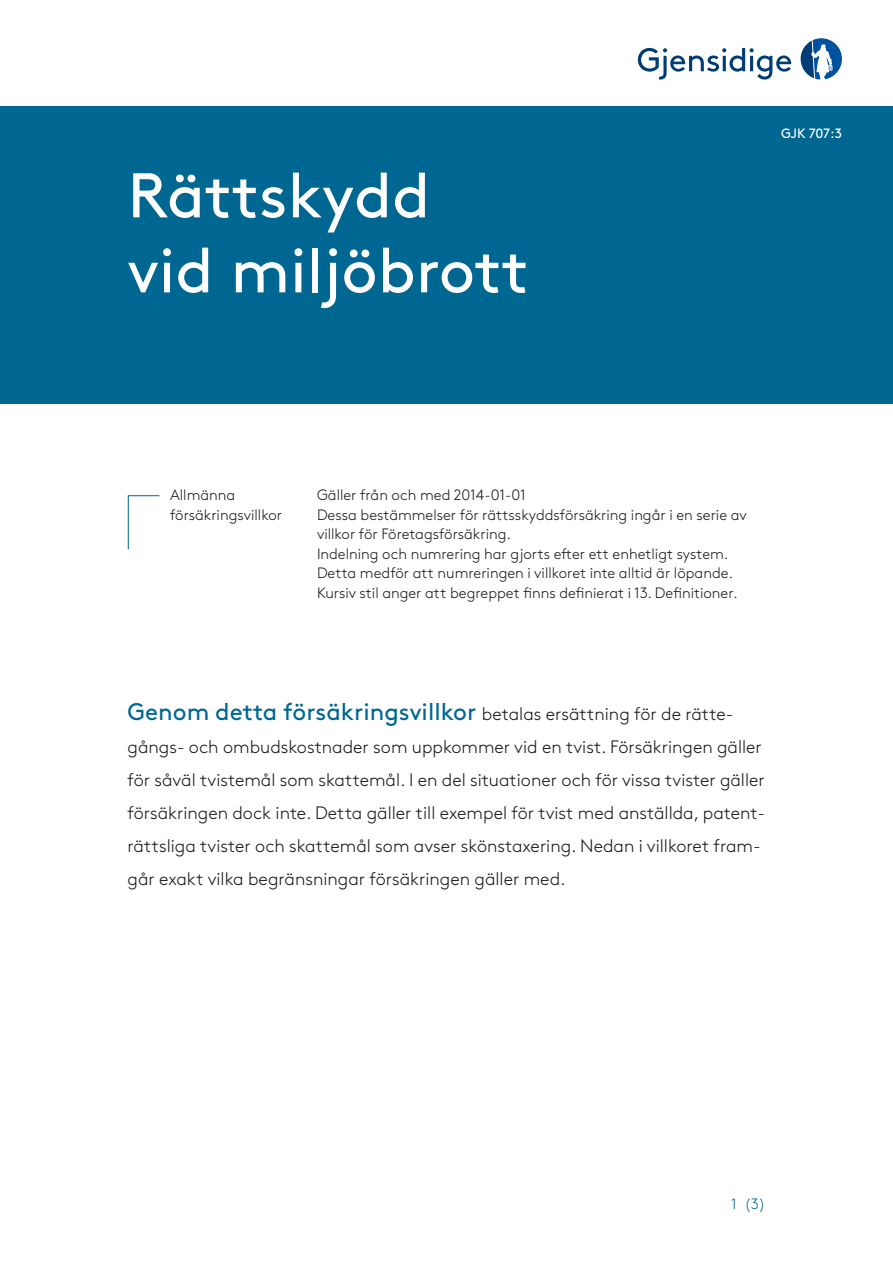
<style>
.page{position:relative;width:893px;height:1263px;background:#fff}
.page>*{position:absolute;margin:0;border:0;box-sizing:border-box;transform-origin:0 0}
.Rubrik_s_1{font:63px "Gjen Brown OT";color:#fff}
.Ingress_rubrik{font:24px "Gjen Brown OT";color:#006692}
.Ingress_rubrik-2{font:300 18px/33px "Gjen Brown OT";color:#1a171c}
.Brödtext{font:300 15px/19.5px "Gjen Brown OT";color:#1a171c}
.Brödtext-2{font:300 15px "Gjen Brown OT";color:#006692}
.Brödtext-3{font:13.5px "Gjen Brown OT";letter-spacing:-.015em;color:#fff}
.s1{font-weight:300;font-size:18px;color:#1a171c}
</style>
<div class="page">
<div style="left:0;top:106px;width:893px;height:298px;background:#006692"></div>
<svg style="left:128px;top:495px;width:32px;height:55px"></svg>
<svg style="left:801px;top:38px;width:41px;height:42px"></svg>
<svg style="left:638px;top:48px;width:153px;height:32px"></svg>
<p class="Rubrik_s_1" style="left:128px;top:147px;width:304px">Rättskydd</p>
<p class="Rubrik_s_1" style="left:128px;top:222px;width:402px">vid miljöbrott</p>
<p class="Brödtext-3" style="left:781px;top:123px;width:62px">GJK 707:3</p>
<p class="Brödtext" style="left:170px;top:484px;width:67px">Allmänna</p>
<p class="Brödtext" style="left:170px;top:504px;width:113px">försäkringsvillkor</p>
<p class="Brödtext" style="left:317px;top:484px;width:210px">Gäller från och med 2014-01-01</p>
<p class="Brödtext" style="left:317px;top:504px;width:431px">Dessa bestämmelser för rättsskyddsförsäkring ingår i en serie av villkor för Företagsförsäkring.</p>
<p class="Brödtext" style="left:317px;top:543px;width:413px">Indelning och numrering har gjorts efter ett enhetligt system.</p>
<p class="Brödtext" style="left:317px;top:562px;width:418px">Detta medför att numreringen i villkoret inte alltid är löpande.</p>
<p class="Brödtext" style="left:317px;top:582px;width:422px">Kursiv stil anger att begreppet finns definierat i 13. Definitioner.</p>
<p class="Ingress_rubrik" style="left:128px;top:693px;width:607px">Genom detta försäkringsvillkor <span class="s1">betalas ersättning för de rätte-</span></p>
<p class="Ingress_rubrik-2" style="left:128px;top:729px;width:639px">gångs- och ombudskostnader som uppkommer vid en tvist. Försäkringen gäller för såväl tvistemål som skattemål. I en del situationer och för vissa tvister gäller försäkringen dock inte. Detta gäller till exempel för tvist med anställda, patent&shy;rättsliga tvister och skattemål som avser skönstaxering. Nedan i villkoret fram&shy;går exakt vilka begränsningar försäkringen gäller med.</p>
<p class="Brödtext-2" style="left:731px;top:1192px;width:36px">1 (3)</p>
</div>
